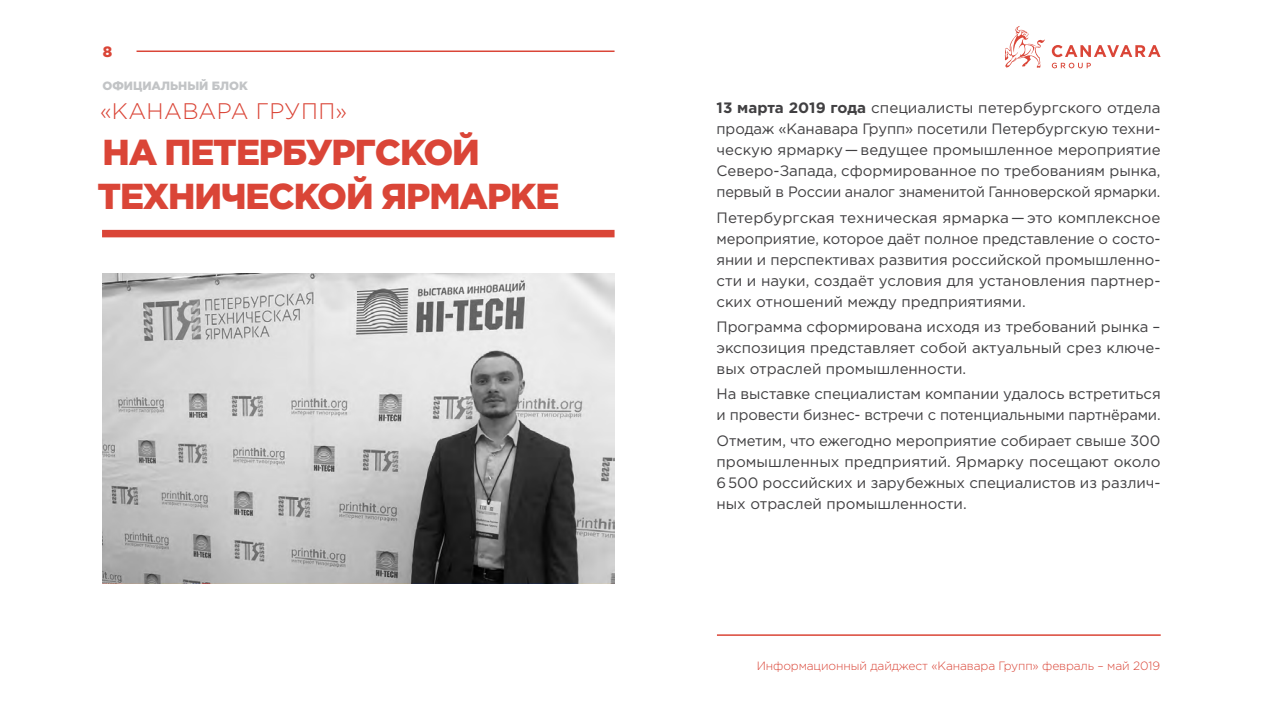
<style>
.page{position:relative;width:1263px;height:711px;background:#fff}
.page>*{position:absolute;margin:0;border:0;box-sizing:border-box;transform-origin:0 0}
.t1{font:900 36px/43.5px "Gotham Pro";letter-spacing:-.03em;color:#da4537}
.t2{font:300 22.5px "Gotham Pro";letter-spacing:.02em;color:#da4537}
.t3{font:15px/21px "Gotham Pro";letter-spacing:-.005em;color:#414042;text-align:justify}
.t4{font:900 15px "Gotham Pro";color:#da4537}
.t5{font:300 12px "Gotham Pro";letter-spacing:-.01em;color:#da4537}
.t6{font:900 12px "Gotham Pro";color:#c2c4c6}
.s1{font-weight:700}
</style>
<div class="page">
<hr style="left:137px;top:50px;width:477px;height:2px;background:#da4537">
<hr style="left:717px;top:634px;width:444px;height:1px;background:#da4537">
<svg style="left:1005px;top:26px;width:40px;height:42px"></svg>
<svg style="left:1052px;top:45px;width:108px;height:12px"></svg>
<svg style="left:1052px;top:63px;width:39px;height:5px"></svg>
<div style="left:102px;top:230px;width:512px;height:7px;background:#da4537"></div>
<img style="left:102px;top:273px;width:512px;height:310px">
<p class="t4" style="left:103px;top:43px;width:11px">8</p>
<p class="t6" style="left:102px;top:79px;width:147px">ОФИЦИАЛЬНЫЙ БЛОК</p>
<h2 class="t2" style="left:100px;top:99px;width:249px">«КАНАВАРА ГРУПП»</h2>
<h1 class="t1" style="left:97px;top:129px;width:464px">НА ПЕТЕРБУРГСКОЙ<br>ТЕХНИЧЕСКОЙ ЯРМАРКЕ</h1>
<p class="t3" style="left:716px;top:97px;width:445px"><span class="s1">13 марта 2019 года</span> специалисты петербургского отдела продаж «Канавара Групп» посетили Петербургскую техни&shy;ческую ярмарку— ведущее промышленное мероприятие Северо-Запада, сформированное по требованиям рынка, первый в России аналог знаменитой Ганноверской ярмарки.</p>
<p class="t3" style="left:716px;top:206px;width:445px">Петербургская техническая ярмарка— это комплексное мероприятие, которое даёт полное представление о состо&shy;янии и перспективах развития российской промышленно&shy;сти и науки, создаёт условия для установления партнер&shy;ских отношений между предприятиями.</p>
<p class="t3" style="left:716px;top:316px;width:445px">Программа сформирована исходя из требований рынка – экспозиция представляет собой актуальный срез ключе&shy;вых отраслей промышленности.</p>
<p class="t3" style="left:716px;top:383px;width:446px">На выставке специалистам компании удалось встретиться и провести бизнес- встречи с потенциальными партнёрами.</p>
<p class="t3" style="left:716px;top:429px;width:445px">Отметим, что ежегодно мероприятие собирает свыше 300 промышленных предприятий. Ярмарку посещают около 6500 российских и зарубежных специалистов из различ&shy;ных отраслей промышленности.</p>
<p class="t5" style="left:757px;top:658px;width:405px">Информационный дайджест «Канавара Групп» февраль – май 2019</p>
</div>
